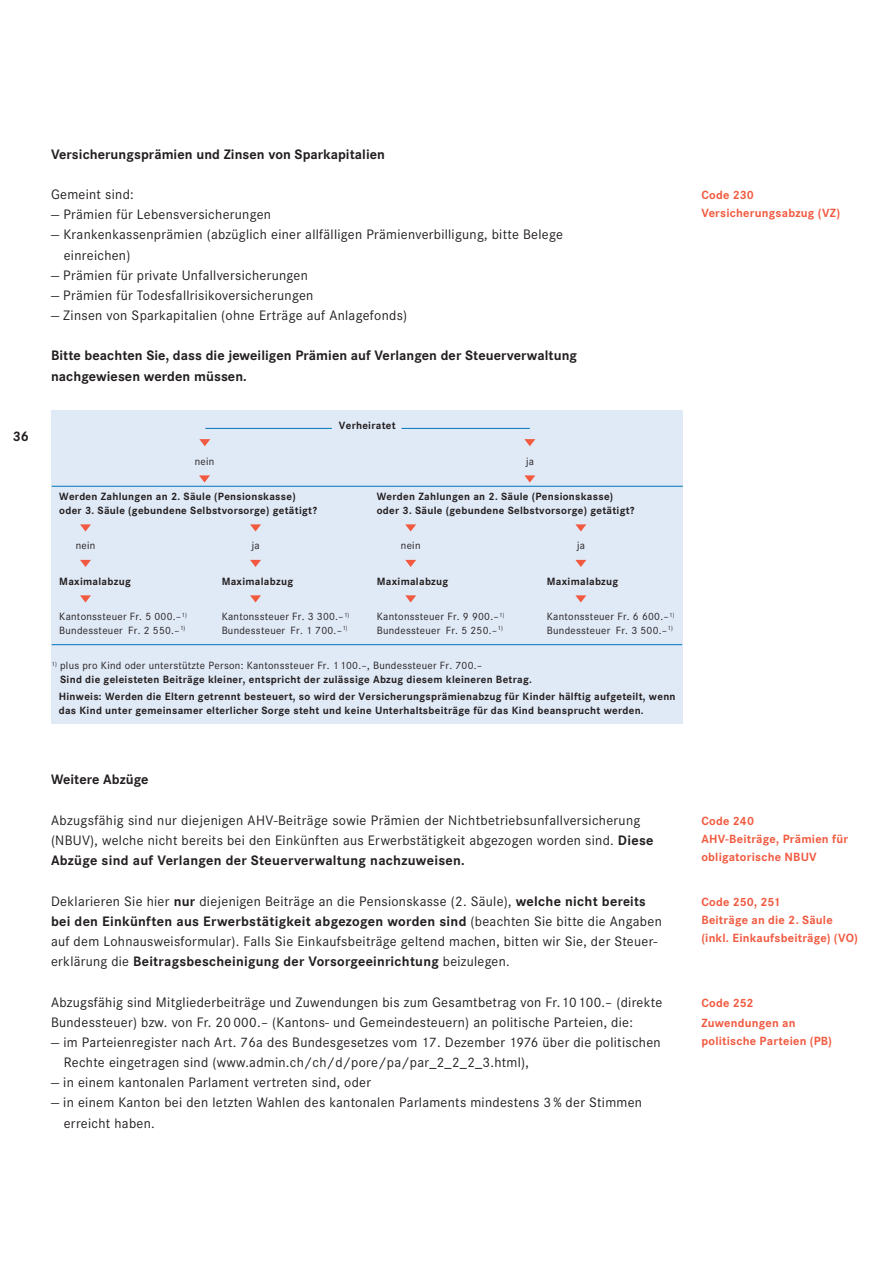
<style>
.page{position:relative;width:893px;height:1263px;background:#fff}
.page>*{position:absolute;margin:0;border:0;box-sizing:border-box;transform-origin:0 0}
.t1{font:14.25px/20.2px "Corporate S";letter-spacing:.02em;color:#231f20}
.t2{font:700 14.25px/20.2px "Corporate S";letter-spacing:.005em;color:#231f20}
.t3{font:700 12.3px/18px "Corporate S";letter-spacing:.02em;color:#f15a40}
.t4{font:700 10.95px/13.5px "Corporate S";letter-spacing:.025em;color:#231f20}
.t5{font:10.95px "Corporate S";letter-spacing:.025em;color:#231f20}
.s1{font-weight:400}
.s2{font-weight:700}
</style>
<div class="page">
<div style="left:52px;top:410px;width:631px;height:314px;background:#e0e9f6"></div>
<hr style="left:52px;top:486px;width:631px;height:1px;background:#0077c0">
<hr style="left:52px;top:644px;width:630px;height:1px;background:#0077c0">
<svg style="left:199px;top:475px;width:11px;height:8px"></svg>
<svg style="left:524px;top:475px;width:11px;height:8px"></svg>
<svg style="left:80px;top:524px;width:11px;height:8px"></svg>
<svg style="left:250px;top:524px;width:11px;height:8px"></svg>
<svg style="left:405px;top:524px;width:11px;height:8px"></svg>
<svg style="left:575px;top:524px;width:11px;height:8px"></svg>
<svg style="left:80px;top:560px;width:11px;height:7px"></svg>
<svg style="left:250px;top:560px;width:11px;height:7px"></svg>
<svg style="left:405px;top:560px;width:11px;height:7px"></svg>
<svg style="left:575px;top:560px;width:11px;height:7px"></svg>
<svg style="left:80px;top:595px;width:11px;height:7px"></svg>
<svg style="left:250px;top:595px;width:11px;height:7px"></svg>
<svg style="left:405px;top:595px;width:11px;height:7px"></svg>
<svg style="left:575px;top:595px;width:11px;height:7px"></svg>
<hr style="left:205px;top:428px;width:127px;height:1px;background:#0077c0">
<hr style="left:401px;top:428px;width:129px;height:1px;background:#0077c0">
<svg style="left:199px;top:439px;width:11px;height:7px"></svg>
<svg style="left:524px;top:439px;width:11px;height:7px"></svg>
<p class="t2" style="left:13px;top:428px;width:18px">36</p>
<p class="t2" style="left:51px;top:145px;width:335px">Versicherungsprämien und Zinsen von Sparkapitalien</p>
<p class="t1" style="left:51px;top:185px;width:84px">Gemeint sind:</p>
<p class="t1" style="left:51px;top:205px;width:222px">— Prämien für Lebensversicherungen</p>
<p class="t1" style="left:64px;top:225px;width:501px;text-indent:-13px">— Krankenkassenprämien (abzüglich einer allfälligen Prämienverbilligung, bitte Belege einreichen)</p>
<p class="t1" style="left:51px;top:266px;width:258px">— Prämien für private Unfallversicherungen</p>
<p class="t1" style="left:51px;top:286px;width:264px">— Prämien für Todesfallrisikoversicherungen</p>
<p class="t1" style="left:51px;top:306px;width:358px">— Zinsen von Sparkapitalien (ohne Erträge auf Anlagefonds)</p>
<p class="t2" style="left:51px;top:347px;width:528px">Bitte beachten Sie, dass die jeweiligen Prämien auf Verlangen der Steuer verwaltung nachgewiesen werden müssen.</p>
<p class="t4" style="left:339px;top:420px;width:58px">Verheiratet</p>
<p class="t5" style="left:195px;top:457px;width:21px">nein</p>
<p class="t5" style="left:526px;top:457px;width:10px">ja</p>
<p class="t4" style="left:59px;top:491px;width:238px">Werden Zahlungen an 2. Säule (Pensionskasse)</p>
<p class="t4" style="left:377px;top:491px;width:238px">Werden Zahlungen an 2. Säule (Pensionskasse)</p>
<p class="t4" style="left:59px;top:504px;width:259px">oder 3. Säule (gebundene Selbstvorsorge) getätigt?</p>
<p class="t4" style="left:377px;top:504px;width:259px">oder 3. Säule (gebundene Selbstvorsorge) getätigt?</p>
<p class="t5" style="left:76px;top:541px;width:21px">nein</p>
<p class="t5" style="left:251px;top:541px;width:10px">ja</p>
<p class="t5" style="left:401px;top:541px;width:21px">nein</p>
<p class="t5" style="left:577px;top:541px;width:10px">ja</p>
<p class="t4" style="left:59px;top:575px;width:73px">Maximalabzug</p>
<p class="t4" style="left:222px;top:575px;width:73px">Maximalabzug</p>
<p class="t4" style="left:377px;top:575px;width:73px">Maximalabzug</p>
<p class="t4" style="left:547px;top:575px;width:73px">Maximalabzug</p>
<p class="t5" style="left:59px;top:612px;width:129px">Kantonssteuer Fr. 5 000.–<sup>1)</sup></p>
<p class="t5" style="left:222px;top:612px;width:129px">Kantonssteuer Fr. 3 300.–<sup>1)</sup></p>
<p class="t5" style="left:377px;top:612px;width:129px">Kantonssteuer Fr. 9 900.–<sup>1)</sup></p>
<p class="t5" style="left:547px;top:612px;width:129px">Kantonssteuer Fr. 6 600.–<sup>1)</sup></p>
<p class="t5" style="left:59px;top:626px;width:128px">Bundessteuer Fr. 2 550.–<sup>1)</sup></p>
<p class="t5" style="left:222px;top:626px;width:128px">Bundessteuer Fr. 1 700.–<sup>1)</sup></p>
<p class="t5" style="left:377px;top:626px;width:128px">Bundessteuer Fr. 5 250.–<sup>1)</sup></p>
<p class="t5" style="left:547px;top:626px;width:128px">Bundessteuer Fr. 3 500.–<sup>1)</sup></p>
<p class="t4" style="left:60px;top:660px;width:473px;text-indent:-8px"><sup>1)</sup> <span class="s1">plus pro Kind oder unterstützte Person: Kantonssteuer Fr. 1100.–, Bundessteuer Fr. 700.–<br></span>Sind die geleisteten Beiträge kleiner, entspricht der zulässige Abzug diesem kleineren Betrag.</p>
<p class="t4" style="left:59px;top:691px;width:618px">Hinweis: Werden die Eltern getrennt besteuert, so wird der Versicherungsprämienabzug für Kinder hälftig aufgeteilt, wenn das Kind unter gemeinsamer elterlicher Sorge steht und keine Unterhaltsbeiträge für das Kind beansprucht werden.</p>
<p class="t2" style="left:51px;top:771px;width:99px">Weitere Abzüge</p>
<p class="t1" style="left:51px;top:811px;width:604px">Abzugsfähig sind nur diejenigen AHV-Beiträge sowie Prämien der Nichtbetriebsunfallversicherung (NBUV), welche nicht bereits bei den Einkünften aus Erwerbstätigkeit abgezogen worden sind. <span class="s2">Diese<br>Abzüge sind auf Verlangen der Steuerverwaltung nach zuweisen.</span></p>
<p class="t1" style="left:51px;top:892px;width:612px">Deklarieren Sie hier <span class="s2">nur</span> diejenigen Beiträge an die Pensionskasse (2. Säule), <span class="s2">welche nicht bereits bei den Einkünften aus Erwerbstätigkeit abgezogen worden sind</span> (beachten Sie bitte die Angaben auf dem Lohnausweisformular). Falls Sie Einkaufsbeiträge geltend machen, bitten wir Sie, der Steuer&shy;erklärung die <span class="s2">Beitragsbescheinigung der Vorsorgeeinrichtung</span> beizulegen.</p>
<p class="t1" style="left:51px;top:992px;width:613px">Abzugsfähig sind Mitgliederbeiträge und Zuwendungen bis zum Gesamtbetrag von Fr. 10 100.– (direkte<br>Bundessteuer) bzw. von Fr. 20 000.– (Kantons- und Gemeindesteuern) an politische Parteien, die:</p>
<p class="t1" style="left:64px;top:1033px;width:598px;text-indent:-13px">— im Parteienregister nach Art. 76a des Bundesgesetzes vom 17. Dezember 1976 über die politischen<br>Rechte eingetragen sind (www.admin.ch/ch/d/pore/pa/par_2_2_2_3.html),</p>
<p class="t1" style="left:51px;top:1073px;width:322px">— in einem kantonalen Parlament vertreten sind, oder</p>
<p class="t1" style="left:64px;top:1093px;width:580px;text-indent:-13px">— in einem Kanton bei den letzten Wahlen des kantonalen Parlaments mindestens 3 % der Stimmen erreicht haben.</p>
<p class="t3" style="left:701px;top:187px;width:140px">Code 230<br>Versicherungsabzug (VZ)</p>
<p class="t3" style="left:701px;top:813px;width:148px">Code 240<br>AHV-Beiträge, Prämien für obligatorische NBUV</p>
<p class="t3" style="left:701px;top:894px;width:158px">Code 250, 251<br>Beiträge an die 2. Säule (inkl. Einkaufsbeiträge) (VO)</p>
<p class="t3" style="left:701px;top:993px;width:96px;line-height:20.2px">Code 252<br>Zuwendungen an</p>
<p class="t3" style="left:701px;top:1033px;width:132px">politische Parteien (PB)</p>
</div>
